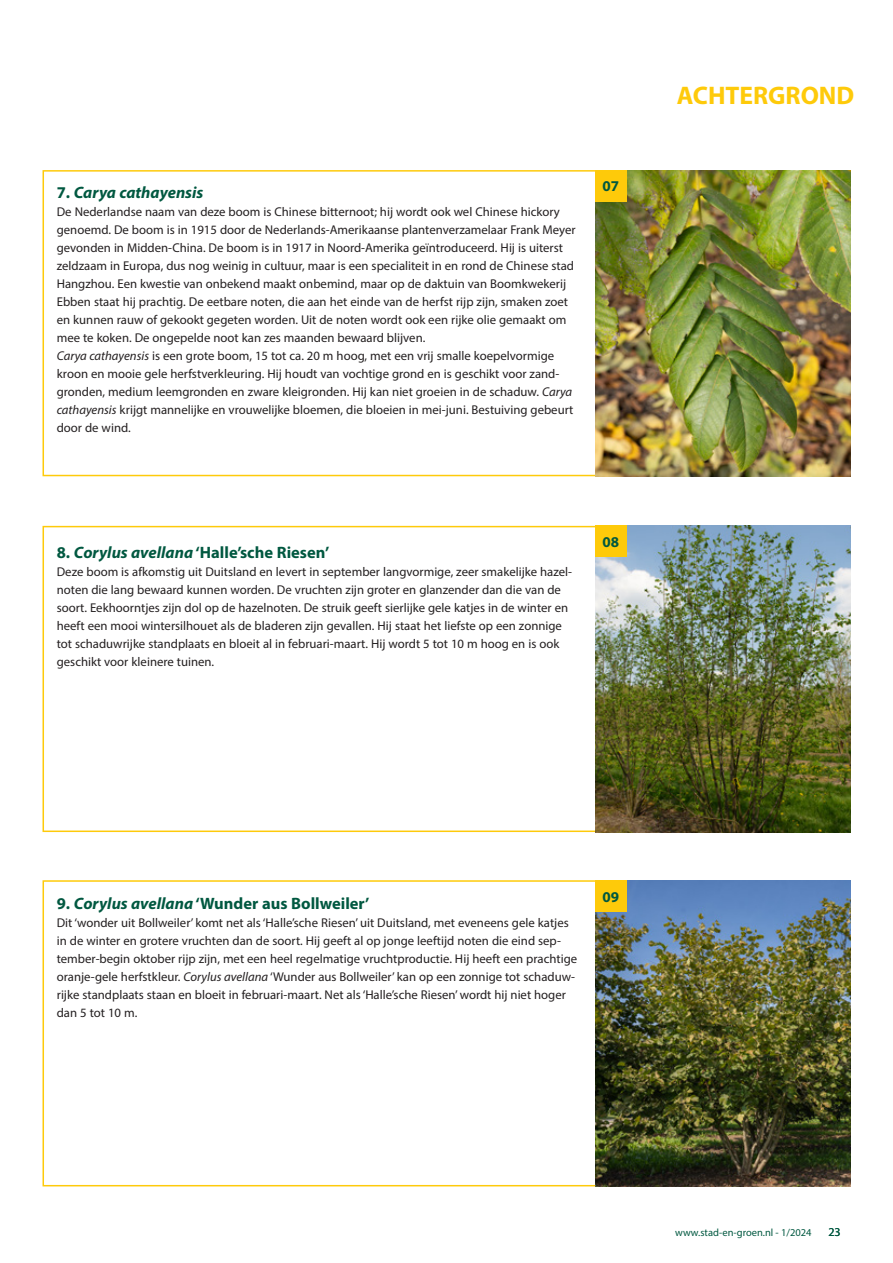
<style>
.page{position:relative;width:893px;height:1263px;background:#fff}
.page>*{position:absolute;margin:0;border:0;box-sizing:border-box;transform-origin:0 0}
.t1{font:700 25.5px "Myriad Pro";color:#feca0a}
.t2{font:700 16.5px "Myriad Pro";color:#005840}
.t3{font:italic 700 16.5px "Myriad Pro";color:#005840}
.t4{font:700 15px "Myriad Pro";color:#005840}
.t5{font:12.75px/18px "Myriad Pro";color:#231f20}
.t6{font:12px "Myriad Pro";color:#005840}
.t7{font:10.5px "Myriad Pro";color:#005840}
.s1{font-style:normal}
.s2{font-style:italic}
</style>
<div class="page">
<img style="left:595px;top:170px;width:255px;height:306px">
<img style="left:595px;top:526px;width:255px;height:306px">
<img style="left:595px;top:880px;width:255px;height:306px">
<div style="left:595px;top:170px;width:31px;height:31px;background:#feca0a"></div>
<div style="left:595px;top:526px;width:31px;height:31px;background:#feca0a"></div>
<div style="left:595px;top:881px;width:31px;height:31px;background:#feca0a"></div>
<p class="t3" style="left:57px;top:182px;width:148px"><span class="s1">7.</span> Carya cathayensis</p>
<p class="t5" style="left:57px;top:203px;width:520px">De Nederlandse naam van deze boom is Chinese bitternoot; hij wordt ook wel Chinese hickory genoemd. De boom is in 1915 door de Nederlands-Amerikaanse plantenverzamelaar Frank Meyer gevonden in Midden-China. De boom is in 1917 in Noord-Amerika geïntroduceerd. Hij is uiterst zeldzaam in Europa, dus nog weinig in cultuur, maar is een specialiteit in en rond de Chinese stad Hangzhou. Een kwestie van onbekend maakt onbemind, maar op de daktuin van Boomkwekerij Ebben staat hij prachtig. De eetbare noten, die aan het einde van de herfst rijp zijn, smaken zoet en kunnen rauw of gekookt gegeten worden. Uit de noten wordt ook een rijke olie gemaakt om mee te koken. De ongepelde noot kan zes maanden bewaard blijven.<br><span class="s2">Carya cathayensis</span> is een grote boom, 15 tot ca. 20 m hoog, met een vrij smalle koepelvormige kroon en mooie gele herfstverkleuring. Hij houdt van vochtige grond en is geschikt voor zand&shy;gronden, medium leemgronden en zware kleigronden. Hij kan niet groeien in de schaduw. <span class="s2">Carya cathayensis</span> krijgt mannelijke en vrouwelijke bloemen, die bloeien in mei-juni. Bestuiving gebeurt door de wind.</p>
<p class="t4" style="left:602px;top:176px;width:18px">07</p>
<p class="t2" style="left:57px;top:542px;width:274px">8. <span class="s2">Corylus avellana</span> ‘Halle’sche Riesen’</p>
<p class="t5" style="left:57px;top:563px;width:517px">Deze boom is afkomstig uit Duitsland en levert in september langvormige, zeer smakelijke hazel&shy;noten die lang bewaard kunnen worden. De vruchten zijn groter en glanzender dan die van de soort. Eekhoorntjes zijn dol op de hazelnoten. De struik geeft sierlijke gele katjes in de winter en heeft een mooi wintersilhouet als de bladeren zijn gevallen. Hij staat het liefste op een zonnige tot schaduwrijke standplaats en bloeit al in februari-maart. Hij wordt 5 tot 10 m hoog en is ook geschikt voor kleinere tuinen.</p>
<p class="t4" style="left:602px;top:532px;width:18px">08</p>
<h1 class="t1" style="left:677px;top:79px;width:179px">ACHTERGROND</h1>
<p class="t2" style="left:57px;top:893px;width:314px">9. <span class="s2">Corylus avellana</span> ‘Wunder aus Bollweiler’</p>
<p class="t5" style="left:57px;top:914px;width:522px">Dit ‘wonder uit Bollweiler’ komt net als ‘Halle’sche Riesen’ uit Duitsland, met eveneens gele katjes in de winter en grotere vruchten dan de soort. Hij geeft al op jonge leeftijd noten die eind sep&shy;tember-begin oktober rijp zijn, met een heel regelmatige vruchtproductie. Hij heeft een prachtige oranje-gele herfstkleur. <span class="s2">Corylus avellana</span> ‘Wunder aus Bollweiler’ kan op een zonnige tot schaduw&shy;rijke standplaats staan en bloeit in februari-maart. Net als ‘Halle’sche Riesen’ wordt hij niet hoger dan 5 tot 10 m.</p>
<p class="t4" style="left:602px;top:887px;width:18px">09</p>
<p class="t7" style="left:675px;top:1226px;width:138px">www.stad-en-groen.nl - 1/2024</p>
<p class="t6" style="left:828px;top:1224px;width:14px">23</p>
</div>
